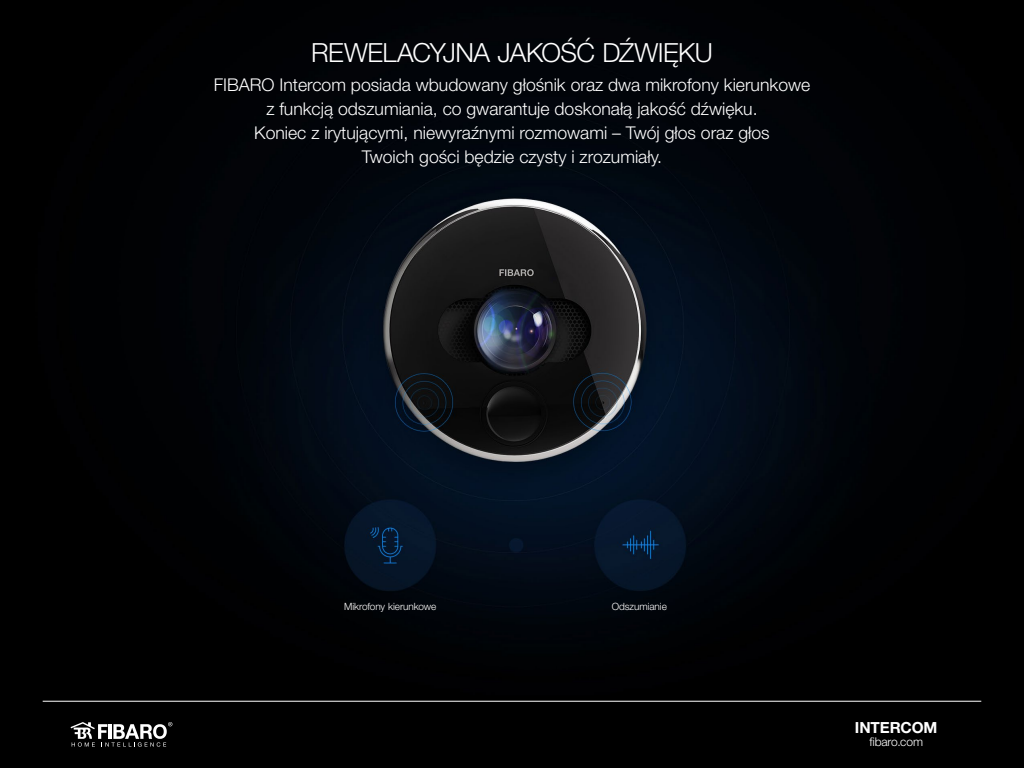
<style>
.page{position:relative;width:1024px;height:768px;background:#fff}
.page>*{position:absolute;margin:0;border:0;box-sizing:border-box;transform-origin:0 0}
.t1{font:300 26.4px "Helvetica Neue LT Pro";letter-spacing:-.02em;color:#fff}
.t2{font:300 17.6px/24px "Helvetica Neue LT Pro";color:#fff;text-align:center}
.t3{font:700 15.32px "Helvetica Neue LT Pro";letter-spacing:-.01em;color:#fff}
.t4{font:300 12px "Helvetica Neue LT Pro";letter-spacing:-.005em;color:#fff}
.t5{font:300 10px "Helvetica Neue LT Pro";letter-spacing:-.005em;color:#fff}
</style>
<div class="page">
<img style="left:0;top:0;width:1024px;height:768px">
<svg style="left:71px;top:722px;width:101px;height:25px"></svg>
<hr style="left:43px;top:701px;width:938px;height:1px;background:#fff">
<h1 class="t1" style="left:311px;top:37px;width:403px">REWELACYJNA JAKOŚĆ DŹWIĘKU</h1>
<p class="t2" style="left:214px;top:73px;width:598px">FIBARO Intercom posiada wbudowany głośnik oraz dwa mikrofony kierunkowe z funkcją odszumiania, co gwarantuje doskonałą jakość dźwięku.<br>Koniec z irytującymi, niewyraźnymi rozmowami – Twój głos oraz głos<br>Twoich gości będzie czysty i zrozumiały.</p>
<p class="t5" style="left:344px;top:600px;width:94px">Mikrofony kierunkowe</p>
<p class="t5" style="left:612px;top:600px;width:57px">Odszumianie</p>
<p class="t3" style="left:855px;top:718px;width:84px">INTERCOM</p>
<p class="t4" style="left:869px;top:735px;width:55px">fibaro.com</p>
</div>
